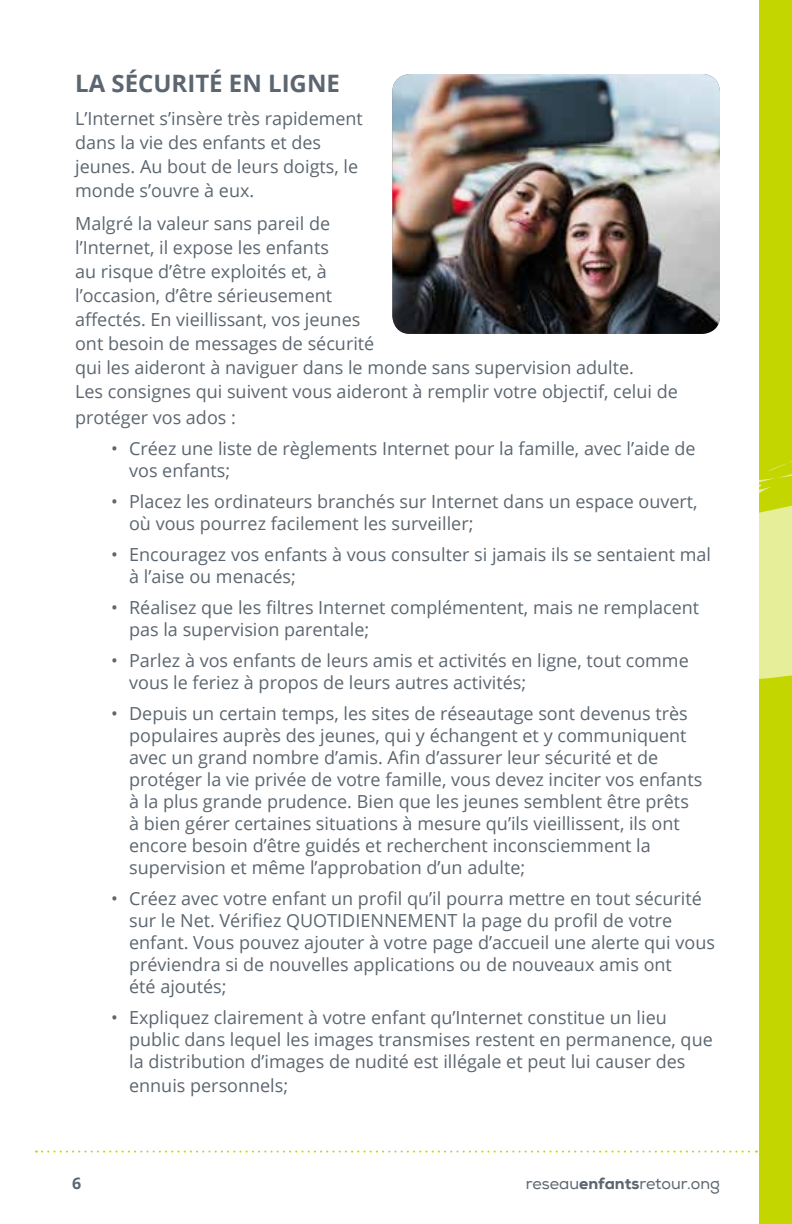
<style>
.page{position:relative;width:792px;height:1224px;background:#fff}
.page>*{position:absolute;margin:0;border:0;box-sizing:border-box;transform-origin:0 0}
.t1{font:700 24px "Open Sans";color:#5c6670}
.t2{font:18px/22px "Open Sans";color:#5c6670}
.t3{font:16px "Nexa";color:#5c6670}
.t4{font:700 16px "Open Sans";color:#5c6670}
.s1{font-weight:800}
</style>
<div class="page">
<div style="left:759px;top:0;width:33px;height:1224px;background:#c4d600"></div>
<svg style="left:35px;top:565px;width:757px;height:588px"></svg>
<svg style="left:759px;top:461px;width:33px;height:104px"></svg>
<svg style="left:284px;top:565px;width:162px;height:23px"></svg>
<svg style="left:461px;top:573px;width:28px;height:4px"></svg>
<svg style="left:173px;top:648px;width:14px;height:8px"></svg>
<svg style="left:57px;top:653px;width:71px;height:34px"></svg>
<img style="left:392px;top:74px;width:328px;height:260px">
<h1 class="t1" style="left:75px;top:66px;width:266px">LA SÉCURITÉ EN LIGNE</h1>
<p class="t2" style="left:75px;top:106px;width:289px;line-height:24px">L’Internet s’insère très rapidement dans la vie des enfants et des jeunes. Au bout de leurs doigts, le monde s’ouvre à eux.</p>
<p class="t2" style="left:75px;top:211px;width:604px;line-height:24px">Malgré la valeur sans pareil de<br>l’Internet, il expose les enfants<br>au risque d’être exploités et, à<br>l’occasion, d’être sérieusement<br>affectés. En vieillissant, vos jeunes<br>ont besoin de messages de sécurité<br>qui les aideront à naviguer dans le monde sans supervision adulte.<br>Les consignes qui suivent vous aideront à remplir votre objectif, celui de</p>
<p class="t2" style="left:75px;top:406px;width:162px">protéger vos ados :</p>
<p class="t2" style="left:129px;top:437px;width:568px;text-indent:-18px">• Créez une liste de règlements Internet pour la famille, avec l’aide de vos enfants;</p>
<p class="t2" style="left:129px;top:490px;width:570px;text-indent:-18px">• Placez les ordinateurs branchés sur Internet dans un espace ouvert, où vous pourrez facilement les surveiller;</p>
<p class="t2" style="left:129px;top:543px;width:583px;text-indent:-18px">• Encouragez vos enfants à vous consulter si jamais ils se sentaient mal à l’aise ou menacés;</p>
<p class="t2" style="left:129px;top:596px;width:572px;text-indent:-18px">• Réalisez que les filtres Internet complémentent, mais ne remplacent pas la supervision parentale;</p>
<p class="t2" style="left:129px;top:649px;width:561px;text-indent:-18px">• Parlez à vos enfants de leurs amis et activités en ligne, tout comme vous le feriez à propos de leurs autres activités;</p>
<p class="t2" style="left:129px;top:702px;width:575px;text-indent:-18px">• Depuis un certain temps, les sites de réseautage sont devenus très populaires auprès des jeunes, qui y échangent et y communiquent avec un grand nombre d’amis. Afin d’assurer leur sécurité et de protéger la vie privée de votre famille, vous devez inciter vos enfants à la plus grande prudence. Bien que les jeunes semblent être prêts à bien gérer certaines situations à mesure qu’ils vieillissent, ils ont encore besoin d’être guidés et recherchent inconsciemment la supervision et même l’approbation d’un adulte;</p>
<p class="t2" style="left:129px;top:887px;width:587px;text-indent:-18px">• Créez avec votre enfant un profil qu’il pourra mettre en tout sécurité sur le Net. Vérifiez QUOTIDIENNEMENT la page du profil de votre enfant. Vous pouvez ajouter à votre page d’accueil une alerte qui vous préviendra si de nouvelles applications ou de nouveaux amis ont<br>été ajoutés;</p>
<p class="t2" style="left:129px;top:1006px;width:585px;text-indent:-18px">• Expliquez clairement à votre enfant qu’Internet constitue un lieu public dans lequel les images transmises restent en permanence, que la distribution d’images de nudité est illégale et peut lui causer des</p>
<p class="t2" style="left:129px;top:1074px;width:161px">ennuis personnels;</p>
<p class="t4" style="left:72px;top:1172px;width:11px">6</p>
<p class="t3" style="left:526px;top:1174px;width:196px">reseau<span class="s1">enfants</span>retour.ong</p>
</div>
